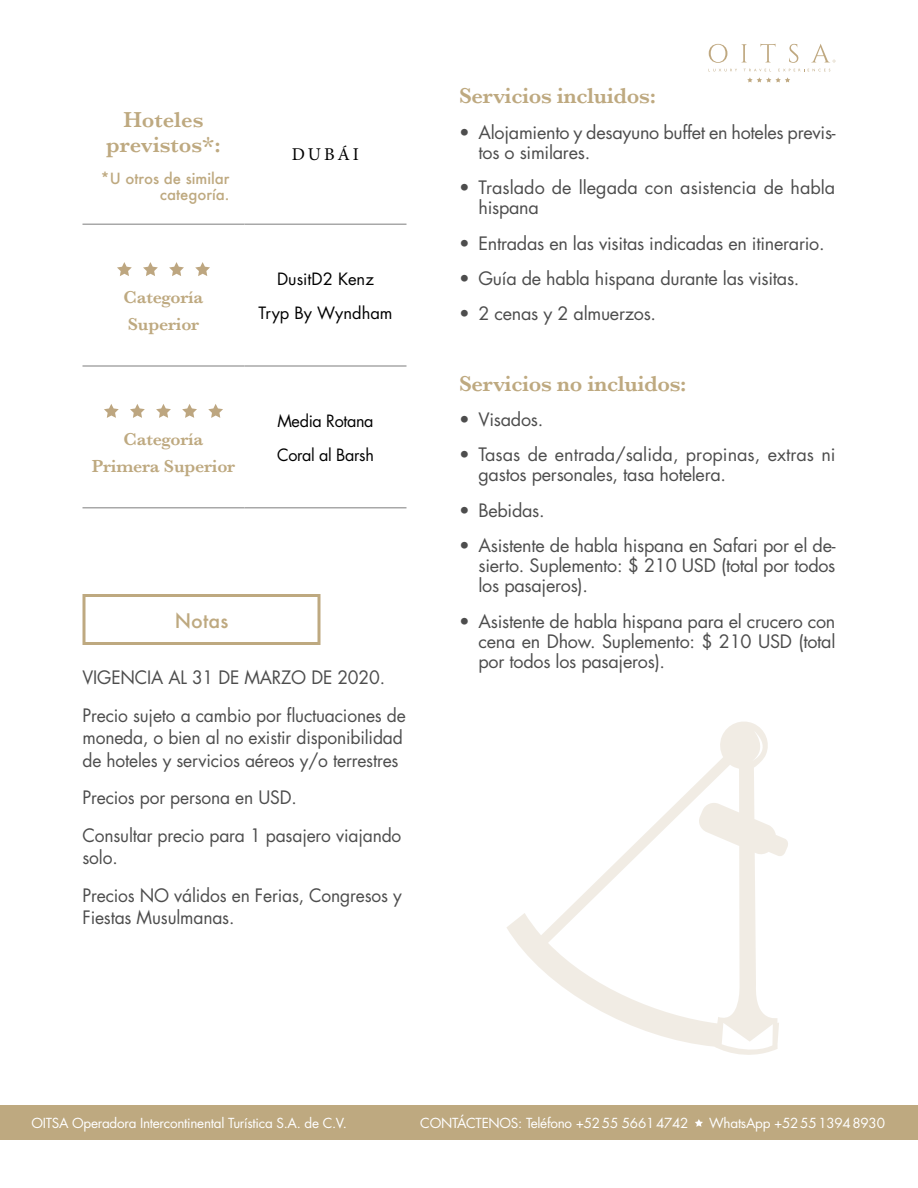
<style>
.page{position:relative;width:918px;height:1188px;background:#fff}
.page>*{position:absolute;margin:0;border:0;box-sizing:border-box;transform-origin:0 0}
.t1{font:600 22.5px/25.8px "Baskerville";letter-spacing:-.015em;color:#bea980;text-align:center}
.t2{font:500 19.5px "Futura";letter-spacing:.005em;color:#bea980}
.t3{font:18px/20.2px "Futura Std";letter-spacing:-.01em;color:#4d4d4d}
.t4{font:600 18px/27px "Baskerville";letter-spacing:-.01em;color:#bea980}
.t5{font:18px "Minion Pro";letter-spacing:.165em;color:#000}
.t6{font:16.5px/33.9px "Futura Std";color:#000;text-align:center}
.t7{font:16.5px/33.9px "Futura Std";letter-spacing:-.02em;color:#000}
.t8{font:500 15px/16.5px "Futura";color:#bea980;text-align:right}
.t9{font:13.5px "Futura Std";letter-spacing:-.02em;color:#fff}
</style>
<div class="page">
<svg style="left:747px;top:77px;width:43px;height:5px"></svg>
<svg style="left:708px;top:69px;width:29px;height:2px"></svg>
<svg style="left:744px;top:69px;width:26px;height:2px"></svg>
<svg style="left:778px;top:69px;width:52px;height:2px"></svg>
<svg style="left:709px;top:44px;width:18px;height:19px"></svg>
<svg style="left:741px;top:44px;width:6px;height:18px"></svg>
<svg style="left:760px;top:44px;width:16px;height:18px"></svg>
<svg style="left:789px;top:44px;width:9px;height:19px"></svg>
<svg style="left:811px;top:44px;width:25px;height:19px"></svg>
<div style="left:0;top:1106px;width:918px;height:34px;background:#bea980"></div>
<svg style="left:695px;top:1119px;width:8px;height:8px"></svg>
<hr style="left:82px;top:224px;width:162px;height:1px;background:#a8a8a8">
<hr style="left:244px;top:224px;width:162px;height:1px;background:#a8a8a8">
<hr style="left:82px;top:365px;width:162px;height:2px;background:#a8a8a8">
<hr style="left:244px;top:365px;width:162px;height:2px;background:#a8a8a8">
<hr style="left:82px;top:507px;width:162px;height:1px;background:#a8a8a8">
<hr style="left:244px;top:507px;width:162px;height:1px;background:#a8a8a8">
<svg style="left:169px;top:262px;width:15px;height:14px"></svg>
<svg style="left:195px;top:262px;width:15px;height:14px"></svg>
<svg style="left:117px;top:262px;width:15px;height:14px"></svg>
<svg style="left:143px;top:262px;width:15px;height:14px"></svg>
<svg style="left:156px;top:404px;width:15px;height:14px"></svg>
<svg style="left:182px;top:404px;width:15px;height:14px"></svg>
<svg style="left:208px;top:404px;width:15px;height:14px"></svg>
<svg style="left:104px;top:404px;width:15px;height:14px"></svg>
<svg style="left:130px;top:404px;width:15px;height:14px"></svg>
<div style="left:82px;top:594px;width:239px;height:51px;border:3px solid #bea980"></div>
<svg style="left:507px;top:721px;width:281px;height:334px"></svg>
<p class="t1" style="left:106px;top:106px;width:116px">Hoteles previstos*:</p>
<p class="t8" style="left:100px;top:170px;width:131px">*U otros de similar categoría.</p>
<p class="t4" style="left:124px;top:284px;width:81px">Categoría<br>Superior</p>
<p class="t5" style="left:292px;top:142px;width:69px">DUBÁI</p>
<p class="t6" style="left:258px;top:262px;width:136px">DusitD2 Kenz<br>Tryp By Wyndham</p>
<p class="t4" style="left:92px;top:425px;width:145px;text-align:center">Categoría<br>Primera Superior</p>
<p class="t7" style="left:277px;top:404px;width:98px">Media Rotana<br>Coral al Barsh</p>
<p class="t2" style="left:175px;top:607px;width:55px">Notas</p>
<p class="t3" style="left:82px;top:659px;width:325px;line-height:37.5px">VIGENCIA AL 31 DE MARZO DE 2020.<br>Precio sujeto a cambio por fluctuaciones de</p>
<p class="t3" style="left:82px;top:726px;width:322px;line-height:22.5px">moneda, o bien al no existir disponibilidad de hoteles y servicios aéreos y/o terrestres</p>
<p class="t3" style="left:82px;top:779px;width:320px;line-height:37.5px">Precios por persona en USD.<br>Consultar precio para 1 pasajero viajando</p>
<p class="t3" style="left:82px;top:839px;width:321px;line-height:37.5px">solo.<br>Precios NO válidos en Ferias, Congresos y</p>
<p class="t3" style="left:82px;top:907px;width:153px">Fiestas Musulmanas.</p>
<p class="t1" style="left:459px;top:83px;width:198px">Servicios incluidos:</p>
<p class="t3" style="left:478px;top:122px;width:359px;text-indent:-19px">• Alojamiento y desayuno buffet en hoteles previs&shy;tos o similares.</p>
<p class="t3" style="left:478px;top:178px;width:358px;text-indent:-19px">• Traslado de llegada con asistencia de habla hispana</p>
<p class="t3" style="left:459px;top:233px;width:367px">• Entradas en las visitas indicadas en itinerario.</p>
<p class="t3" style="left:459px;top:268px;width:342px">• Guía de habla hispana durante las visitas.</p>
<p class="t3" style="left:459px;top:303px;width:199px">• 2 cenas y 2 almuerzos.</p>
<p class="t1" style="left:459px;top:370px;width:229px">Servicios no incluidos:</p>
<p class="t3" style="left:459px;top:409px;width:86px">• Visados.</p>
<p class="t3" style="left:478px;top:445px;width:359px;text-indent:-19px">• Tasas de entrada/salida, propinas, extras ni gastos personales, tasa hotelera.</p>
<p class="t3" style="left:459px;top:500px;width:87px">• Bebidas.</p>
<p class="t3" style="left:478px;top:535px;width:359px;text-align:justify;text-indent:-19px">• Asistente de habla hispana en Safari por el de&shy;sierto. Suplemento: $ 210 USD (total por todos los pasajeros).</p>
<p class="t3" style="left:478px;top:611px;width:359px;text-align:justify;text-indent:-19px">• Asistente de habla hispana para el crucero con cena en Dhow. Suplemento: $ 210 USD (total por todos los pasajeros).</p>
<p class="t9" style="left:32px;top:1115px;width:317px">OITSA Operadora Intercontinental Turística S.A. de C.V.</p>
<p class="t9" style="left:420px;top:1115px;width:270px">CONTÁCTENOS: Teléfono +5255 56614742</p>
<p class="t9" style="left:709px;top:1115px;width:177px">WhatsApp +525513948930</p>
</div>
